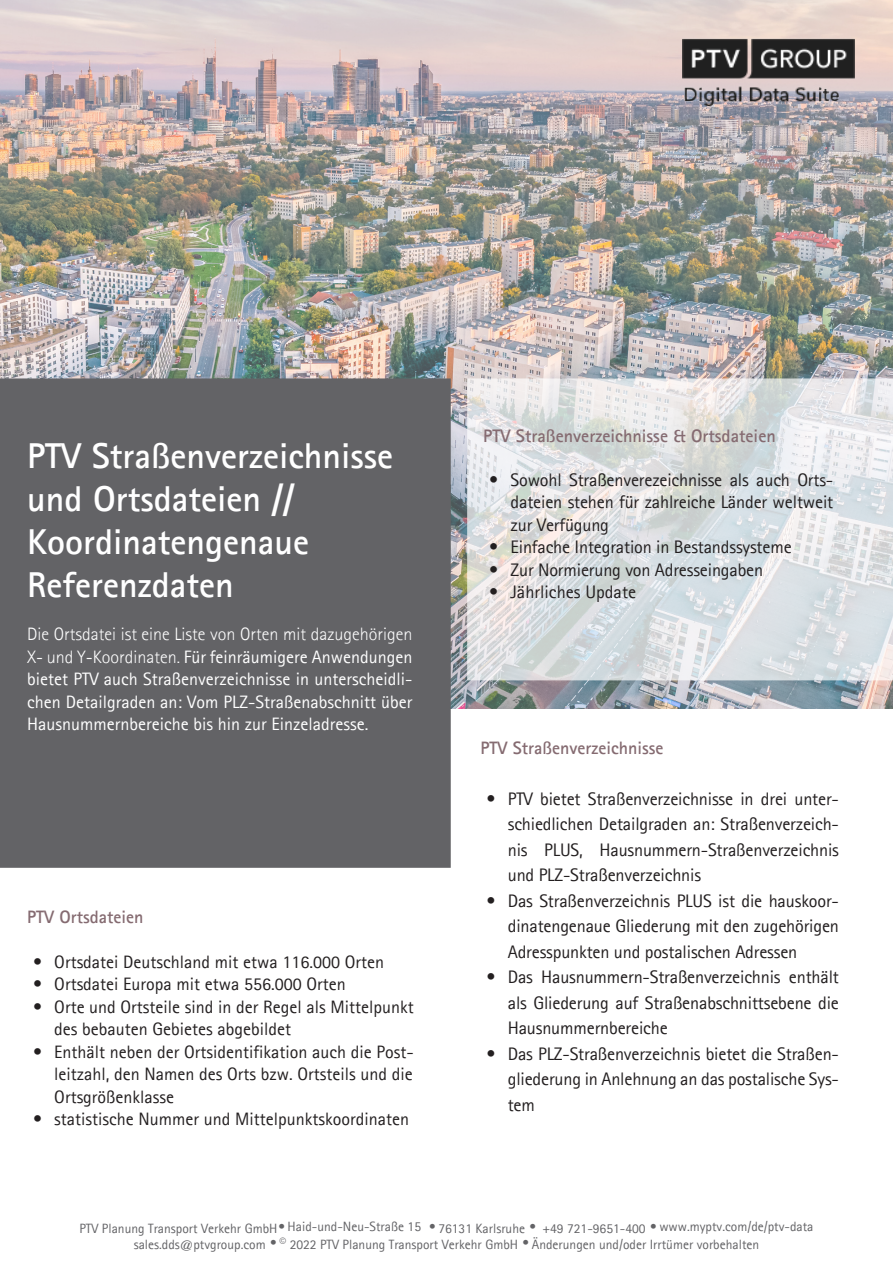
<style>
.page{position:relative;width:893px;height:1263px;background:#fff}
.page>*{position:absolute;margin:0;border:0;box-sizing:border-box;transform-origin:0 0}
.t1{font:700 36px/43.2px "Agfa Rotis Sans Serif";color:#fff}
.t2{font:18.15px/25.5px "Agfa Rotis Sans Serif";letter-spacing:-.01em;color:#231f20;text-align:justify}
.t3{font:700 18.15px "Agfa Rotis Sans Serif";color:#856b71}
.t4{font:18px/22.5px "Agfa Rotis Sans Serif";color:#231f20}
.t5{font:18px/22.5px "Agfa Rotis Sans Serif";color:#fff;text-align:justify}
.t6{font:700 18px "Agfa Rotis Sans Serif";color:#856b71}
.t7{font:13.5px "Agfa Rotis Sans Serif";color:#636366}
.s1{font-weight:300}
.s2{font-style:italic}
</style>
<div class="page">
<img style="left:0;top:0;width:893px;height:708px">
<div style="left:1px;top:379px;width:449px;height:488px;background:#636366"></div>
<div style="left:0;top:378px;width:451px;height:490px;border:2px solid #636366"></div>
<svg style="left:467px;top:378px;width:426px;height:302px;background:#dee1e3"></svg>
<img style="left:682px;top:36px;width:173px;height:74px">
<p class="t1" style="left:27px;top:433px;width:367px">PTV Straßenverzeichnisse und Ortsdateien //</p>
<p class="t1" style="left:27px;top:519px;width:284px">Koordinatengenaue</p>
<p class="t1" style="left:27px;top:563px;width:208px">Referenzdaten</p>
<p class="t5" style="left:27px;top:623px;width:387px"><span class="s1">Die Ortsdatei ist eine Liste von Orten mit dazugehörigen X- und Y-Koordinaten.</span> Für feinräumigere Anwendungen bietet PTV auch Straßenverzeichnisse in unterscheidli&shy;chen Detailgraden an: Vom PLZ-Straßenabschnitt über Hausnummernbereiche bis hin zur Einzeladresse.</p>
<p class="t6" style="left:27px;top:905px;width:118px">PTV Ortsdateien</p>
<p class="t4" style="left:33px;top:950px;width:353px">• Ortsdatei Deutschland mit etwa 116.000 Orten</p>
<p class="t4" style="left:33px;top:973px;width:314px">• Ortsdatei Europa mit etwa 556.000 Orten</p>
<p class="t4" style="left:54px;top:995px;width:361px;text-indent:-21px">• Orte und Ortsteile sind in der Regel als Mittelpunkt des bebauten Gebietes abgebildet</p>
<p class="t4" style="left:54px;top:1040px;width:361px;text-align:justify;text-indent:-21px">• Enthält neben der Ortsidentifikation auch die Post&shy;leitzahl, den Namen des Orts bzw. Ortsteils und die Ortsgrößenklasse</p>
<p class="t4" style="left:33px;top:1108px;width:378px">• statistische Nummer und Mittelpunktskoordinaten</p>
<p class="t3" style="left:483px;top:424px;width:294px">PTV Straßenverzeichnisse &amp; Ortsdateien</p>
<p class="t2" style="left:511px;top:468px;width:324px;line-height:22.5px;text-indent:-21px">• Sowohl Straßenverezeichnisse als auch Orts&shy;dateien stehen für zahlreiche Länder weltweit zur Verfügung</p>
<p class="t2" style="left:489px;top:534px;width:304px">• Einfache Integration in Bestandssysteme</p>
<p class="t2" style="left:489px;top:557px;width:275px">• Zur Normierung von Adresseingaben</p>
<p class="t2" style="left:489px;top:579px;width:148px">• Jährliches Update</p>
<p class="t6" style="left:480px;top:736px;width:184px">PTV Straßenverzeichnisse</p>
<p class="t2" style="left:508px;top:786px;width:333px;text-indent:-21px">• PTV bietet Straßenverzeichnisse in drei unter&shy;schiedlichen Detailgraden an: Straßenverzeich&shy;nis PLUS, Hausnummern-Straßenverzeichnis und PLZ-Straßenverzeichnis</p>
<p class="t2" style="left:508px;top:888px;width:333px;text-indent:-21px">• Das Straßenverzeichnis PLUS ist die hauskoor&shy;dinatengenaue Gliederung mit den zugehörigen Adresspunkten und postalischen Adressen</p>
<p class="t2" style="left:508px;top:964px;width:333px;text-indent:-21px">• Das Hausnummern-Straßenverzeichnis enthält als Gliederung auf Straßenabschnittsebene die Hausnummernbereiche</p>
<p class="t2" style="left:508px;top:1041px;width:333px;text-indent:-21px">• Das PLZ-Straßenverzeichnis bietet die Straßen&shy;gliederung in Anlehnung an das postalische Sys&shy;tem</p>
<p class="t7" style="left:79px;top:1220px;width:736px">PTV Planung Transport Verkehr GmbH<span class="s2">•</span> Haid-und-Neu-Straße 15 <span class="s2">•</span> 76131 Karlsruhe <span class="s2">•</span> +49 721-9651-400 <span class="s2">•</span> www.myptv.com/de/ptv-data</p>
<p class="t7" style="left:134px;top:1236px;width:627px">sales.dds@ptvgroup.com <span class="s2">•</span> © 2022 PTV Planung Transport Verkehr GmbH <span class="s2">•</span> Änderungen und/oder Irrtümer vorbehalten</p>
</div>
